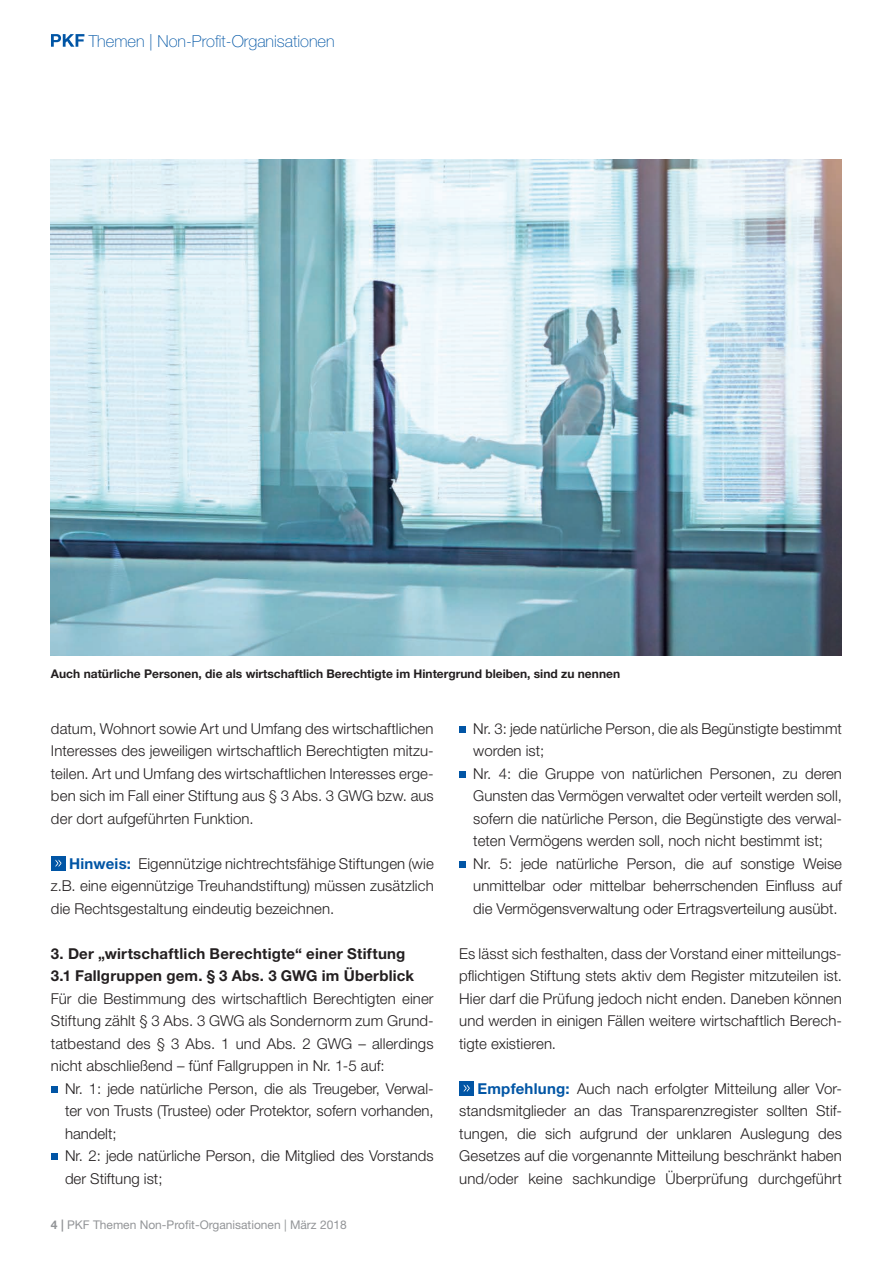
<style>
.page{position:relative;width:893px;height:1263px;background:#fff}
.page>*{position:absolute;margin:0;border:0;box-sizing:border-box;transform-origin:0 0}
.t1{font:100 16.5px "Helvetica Neue LT";color:#0155a5}
.t2{font:300 15px/22.5px "Helvetica Neue LT";color:#231f20;text-align:justify}
.t3{font:700 15px/22.5px "Helvetica Neue LT";letter-spacing:.015em;color:#231f20}
.t4{font:700 12px "Helvetica Neue LT";color:#231f20}
.t5{font:12px "Helvetica Neue LT";color:#939598}
.s1{font-weight:700;color:#0155a5}
.s2{font-weight:700}
</style>
<div class="page">
<img style="left:51px;top:160px;width:791px;height:496px">
<div style="left:51px;top:856px;width:15px;height:15px;background:#0155a5"></div>
<svg style="left:56px;top:860px;width:5px;height:7px"></svg>
<svg style="left:51px;top:1086px;width:6px;height:6px"></svg>
<svg style="left:51px;top:1154px;width:6px;height:6px"></svg>
<svg style="left:459px;top:726px;width:6px;height:6px"></svg>
<svg style="left:459px;top:771px;width:6px;height:6px"></svg>
<svg style="left:459px;top:861px;width:6px;height:6px"></svg>
<div style="left:459px;top:1081px;width:15px;height:15px;background:#0155a5"></div>
<svg style="left:464px;top:1085px;width:6px;height:7px"></svg>
<svg style="left:51px;top:34px;width:33px;height:13px"></svg>
<p class="t1" style="left:89px;top:35px;width:247px">Themen | Non-Profit-Organisationen</p>
<p class="t4" style="left:51px;top:669px;width:571px">Auch natürliche Personen, die als wirtschaftlich Berechtigte im Hintergrund bleiben, sind zu nennen</p>
<p class="t2" style="left:51px;top:719px;width:384px">datum, Wohnort sowie Art und Umfang des wirtschaftlichen Interesses des jeweiligen wirtschaftlich Berechtigten mitzu&shy;teilen. Art und Umfang des wirtschaftlichen Interesses erge&shy;ben sich im Fall einer Stiftung aus § 3 Abs. 3 GWG bzw. aus der dort aufgeführten Funktion.</p>
<p class="t2" style="left:51px;top:854px;width:384px;text-indent:18px"><span class="s1">Hinweis:</span> Eigennützige nichtrechtsfähige Stiftungen (wie z.B. eine eigennützige Treuhandstiftung) müssen zusätzlich die Rechtsgestaltung eindeutig bezeichnen.</p>
<p class="t3" style="left:51px;top:944px;width:365px">3. Der „wirtschaftlich Berechtigte“ einer Stiftung<br>3.1 Fallgruppen gem. § 3 Abs. 3 GWG im Überblick</p>
<p class="t2" style="left:51px;top:989px;width:384px">Für die Bestimmung des wirtschaftlich Berechtigten einer Stiftung zählt § 3 Abs. 3 GWG als Sondernorm zum Grund&shy;tatbestand des § 3 Abs. 1 und Abs. 2 GWG – allerdings nicht abschließend – fünf Fallgruppen in Nr. 1-5 auf:</p>
<p class="t2" style="left:65px;top:1079px;width:370px;text-align:left">Nr. 1: jede natürliche Person, die als Treugeber, Verwal&shy;ter von Trusts (Trustee) oder Protektor, sofern vorhanden, handelt;<br>Nr. 2: jede natürliche Person, die Mitglied des Vorstands der Stiftung ist;</p>
<p class="t5" style="left:51px;top:1220px;width:297px"><span class="s2">4 |</span> PKF Themen Non-Profit-Organisationen | März 2018</p>
<p class="t2" style="left:473px;top:719px;width:370px;text-align:left">Nr. 3: jede natürliche Person, die als Begünstigte bestimmt worden ist;<br>Nr. 4: die Gruppe von natürlichen Personen, zu deren Gunsten das Vermögen verwaltet oder verteilt werden soll, sofern die natürliche Person, die Begünstigte des verwal&shy;teten Vermögens werden soll, noch nicht bestimmt ist; Nr. 5: jede natürliche Person, die auf sonstige Weise unmittelbar oder mittelbar beherrschenden Einfluss auf die Vermögensverwaltung oder Ertragsverteilung ausübt.</p>
<p class="t2" style="left:459px;top:944px;width:384px">Es lässt sich festhalten, dass der Vorstand einer mitteilungs&shy;pflichtigen Stiftung stets aktiv dem Register mitzuteilen ist.<br>Hier darf die Prüfung jedoch nicht enden. Daneben können und werden in einigen Fällen weitere wirtschaftlich Berech&shy;tigte existieren.</p>
<p class="t2" style="left:459px;top:1079px;width:384px;text-indent:18px"><span class="s1">Empfehlung:</span> Auch nach erfolgter Mitteilung aller Vor&shy;standsmitglieder an das Transparenzregister sollten Stif&shy;tungen, die sich aufgrund der unklaren Auslegung des Gesetzes auf die vorgenannte Mitteilung beschränkt haben und/oder keine sachkundige Überprüfung durchgeführt</p>
</div>
